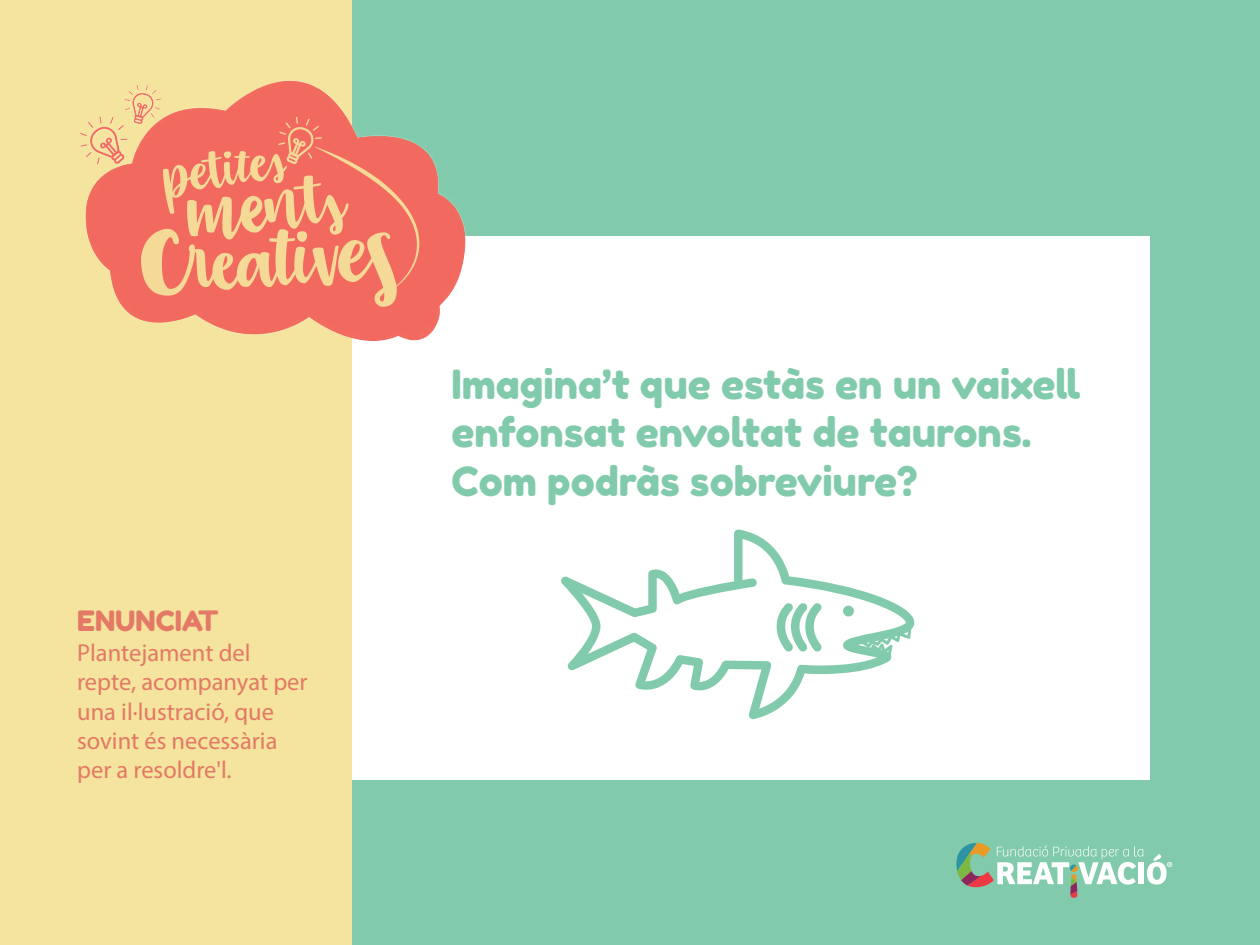
<style>
.page{position:relative;width:1260px;height:945px;background:#81cbac}
.page>*{position:absolute;margin:0;border:0;box-sizing:border-box;transform-origin:0 0}
.t1{font:40.25px/48.3px "Fredoka One";color:#81cbac}
.t2{font:28px "Fredoka One";color:#e37966}
.t3{font:24.5px/29.4px "Myriad Pro";color:#e37966}
</style>
<div class="page">
<svg style="left:956px;top:843px;width:216px;height:55px"></svg>
<div style="left:326px;top:236px;width:824px;height:544px;background:#fff"></div>
<div style="left:0;top:0;width:352px;height:945px;background:#f4e49d"></div>
<img style="left:79px;top:80px;width:387px;height:261px">
<svg style="left:561px;top:529px;width:354px;height:190px"></svg>
<svg style="left:775px;top:603px;width:47px;height:49px"></svg>
<div style="left:843px;top:606px;width:11px;height:11px;background:#81cbac;border-radius:50%"></div>
<svg style="left:862px;top:624px;width:50px;height:32px"></svg>
<p class="t2" style="left:77px;top:604px;width:143px">ENUNCIAT</p>
<p class="t3" style="left:77px;top:638px;width:232px">Plantejament del repte, acompanyat per una il·lustració, que sovint és necessària per a resoldre'l.</p>
<h1 class="t1" style="left:451px;top:360px;width:631px">Imagina’t que estàs en un vaixell enfonsat envoltat de taurons.<br>Com podràs sobreviure?</h1>
</div>
